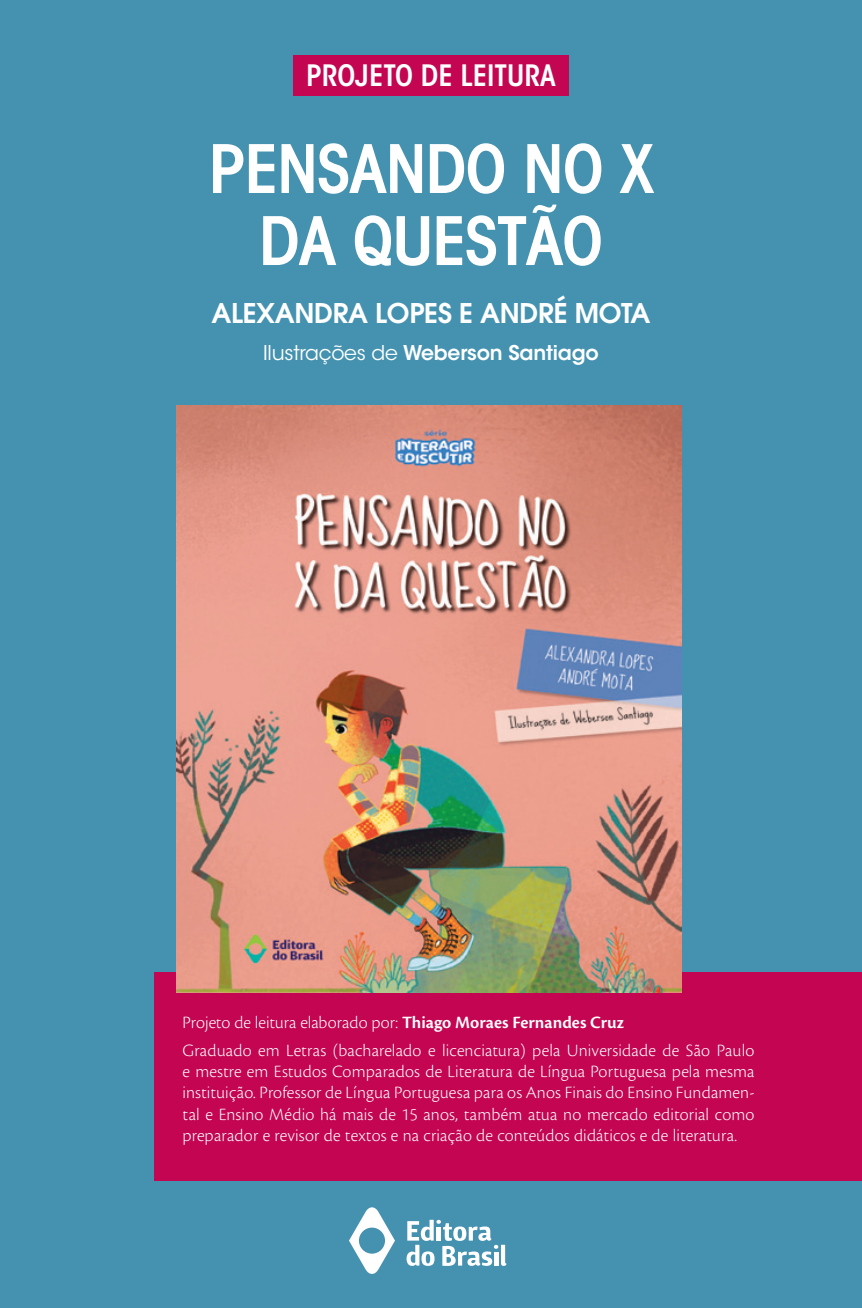
<style>
.page{position:relative;width:862px;height:1308px;background:#fff}
.page>*{position:absolute;margin:0;border:0;box-sizing:border-box;transform-origin:0 0}
.t1{font:600 condensed 67.5px/72px "Avant Garde";letter-spacing:-.02em;color:#fff;text-align:center}
.t2{font:600 condensed 29.25px "ITC Avant Garde Std";color:#fff}
.t3{font:600 27px "Avant Garde";letter-spacing:-.01em;color:#fff}
.t4{font:600 20.25px "ITC Avant Garde Std";letter-spacing:-.01em;color:#fff}
.t5{font:300 18px/21.4px "Cronos Pro";letter-spacing:.005em;color:#fff}
.s1{font-weight:400}
.s2{font-weight:600}
</style>
<div class="page">
<div style="left:0;top:0;width:861px;height:1307px;background:#4492b0"></div>
<div style="left:293px;top:55px;width:275px;height:41px;background:#c30552"></div>
<div style="left:155px;top:971px;width:706px;height:209px;background:#c30552"></div>
<img style="left:177px;top:405px;width:504px;height:587px">
<svg style="left:349px;top:1207px;width:46px;height:67px"></svg>
<svg style="left:406px;top:1219px;width:100px;height:46px"></svg>
<h2 class="t2" style="left:306px;top:57px;width:251px">PROJETO DE LEITURA</h2>
<h1 class="t1" style="left:208px;top:132px;width:447px">PENSANDO NO X<br>DA QUESTÃO</h1>
<h3 class="t3" style="left:211px;top:295px;width:440px">ALEXANDRA LOPES E ANDRÉ MOTA</h3>
<p class="t4" style="left:263px;top:340px;width:337px"><span class="s1">Ilustrações de</span> Weberson Santiago</p>
<p class="t5" style="left:182px;top:1008px;width:573px;line-height:27.7px">Projeto de leitura elaborado por: <span class="s2">Thiago Moraes Fernandes Cruz<br></span>Graduado em Letras (bacharelado e licenciatura) pela Universidade de São Paulo</p>
<p class="t5" style="left:182px;top:1060px;width:573px;text-align:justify">e mestre em Estudos Comparados de Literatura de Língua Portuguesa pela mesma instituição. Professor de Língua Portuguesa para os Anos Finais do Ensino Fundamen&shy;tal e Ensino Médio há mais de 15 anos, também atua no mercado editorial como preparador e revisor de textos e na criação de conteúdos didáticos e de literatura.</p>
</div>
